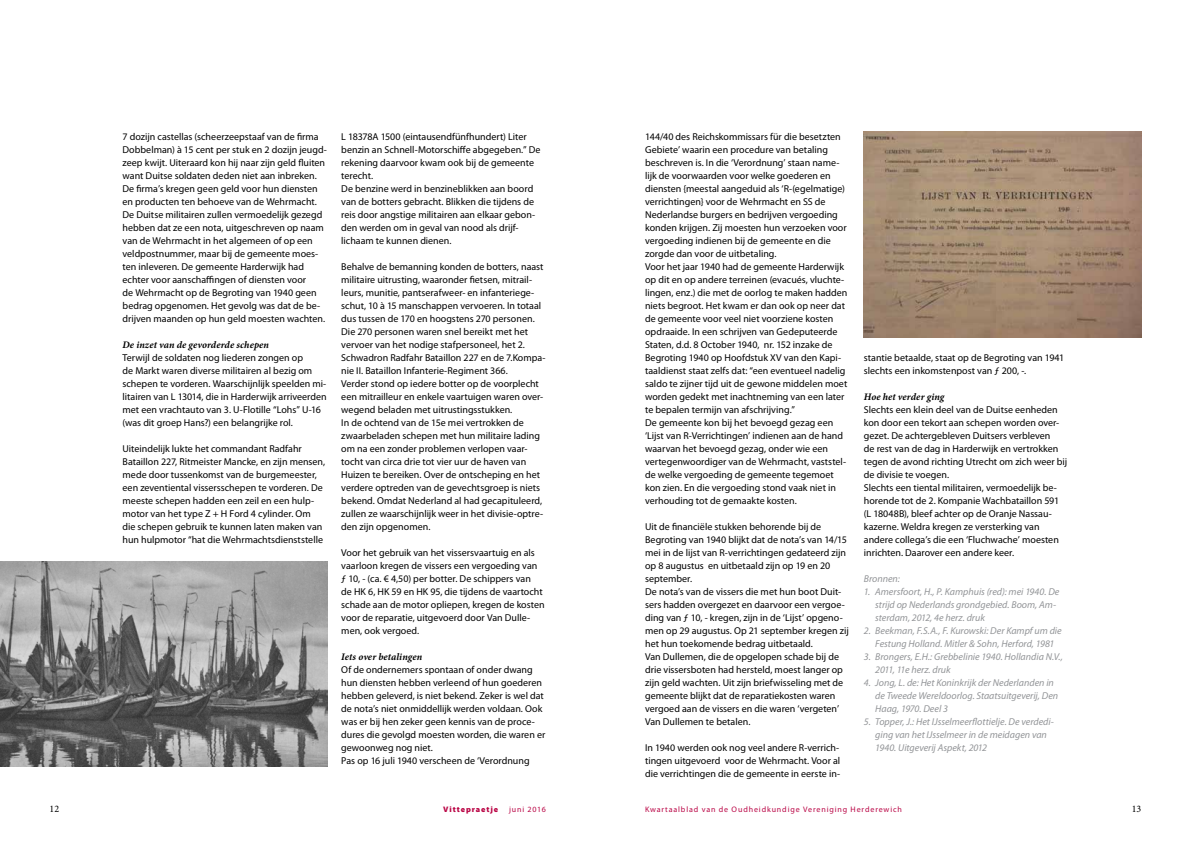
<style>
.page{position:relative;width:1191px;height:842px;background:#fff}
.page>*{position:absolute;margin:0;border:0;box-sizing:border-box;transform-origin:0 0}
.t1{font:10px/13px "Myriad Pro";color:#000}
.t2{font:italic 10px/13px "Myriad Pro";color:#939598}
.t3{font:italic 700 10px "Minion Pro";letter-spacing:.01em;color:#000}
.t4{font:10px "Minion Pro";color:#000}
.t5{font:8px "Myriad Pro";letter-spacing:.105em;color:#ba0646}
.t6{font:900 8px "Myriad Pro";letter-spacing:.115em;color:#ba0646}
</style>
<div class="page">
<img style="left:864px;top:132px;width:277px;height:205px">
<img style="left:0;top:561px;width:327px;height:205px">
<p class="t1" style="left:122px;top:130px;width:206px">7 dozijn castellas (scheerzeepstaaf van de firma Dobbelman) à 15 cent per stuk en 2 dozijn jeugd&shy;zeep kwijt. Uiteraard kon hij naar zijn geld fluiten want Duitse soldaten deden niet aan inbreken.<br>De firma’s kregen geen geld voor hun diensten en producten ten behoeve van de Wehrmacht.<br>De Duitse militairen zullen vermoedelijk gezegd hebben dat ze een nota, uitgeschreven op naam van de Wehrmacht in het algemeen of op een veldpostnummer, maar bij de gemeente moes&shy;ten inleveren. De gemeente Harderwijk had echter voor aanschaffingen of diensten voor<br>de Wehrmacht op de Begroting van 1940 geen bedrag opgenomen. Het gevolg was dat de be&shy;drijven maanden op hun geld moesten wachten.</p>
<p class="t3" style="left:122px;top:338px;width:148px">De inzet van de gevorderde schepen</p>
<p class="t1" style="left:122px;top:351px;width:206px">Terwijl de soldaten nog liederen zongen op<br>de Markt waren diverse militairen al bezig om schepen te vorderen. Waarschijnlijk speelden mi&shy;litairen van L 13014, die in Harderwijk arriveerden met een vrachtauto van 3. U-Flotille “Lohs” U-16 (was dit groep Hans?) een belangrijke rol.</p>
<p class="t1" style="left:122px;top:442px;width:204px">Uiteindelijk lukte het commandant Radfahr Bataillon 227, Ritmeister Mancke, en zijn mensen, mede door tussenkomst van de burgemeester, een zeventiental vissersschepen te vorderen. De meeste schepen hadden een zeil en een hulp&shy;motor van het type Z + H Ford 4 cylinder. Om die schepen gebruik te kunnen laten maken van hun hulpmotor “hat die Wehrmachtsdienststelle</p>
<p class="t1" style="left:341px;top:130px;width:201px">L 18378A 1500 (eintausendfünfhundert) Liter benzin an Schnell-Motorschiffe abgegeben.” De rekening daarvoor kwam ook bij de gemeente terecht.<br>De benzine werd in benzineblikken aan boord van de botters gebracht. Blikken die tijdens de reis door angstige militairen aan elkaar gebon&shy;den werden om in geval van nood als drijf&shy;lichaam te kunnen dienen.</p>
<p class="t1" style="left:341px;top:260px;width:206px">Behalve de bemanning konden de botters, naast militaire uitrusting, waaronder fietsen, mitrail&shy;leurs, munitie, pantserafweer- en infanteriege&shy;schut, 10 à 15 manschappen vervoeren. In totaal dus tussen de 170 en hoogstens 270 personen.<br>Die 270 personen waren snel bereikt met het vervoer van het nodige stafpersoneel, het 2.<br>Schwadron Radfahr Bataillon 227 en de 7.Kompa&shy;nie II. Bataillon Infanterie-Regiment 366.<br>Verder stond op iedere botter op de voorplecht een mitrailleur en enkele vaartuigen waren over&shy;wegend beladen met uitrustingsstukken.<br>In de ochtend van de 15e mei vertrokken de zwaarbeladen schepen met hun militaire lading om na een zonder problemen verlopen vaar&shy;tocht van circa drie tot vier uur de haven van Huizen te bereiken. Over de ontscheping en het verdere optreden van de gevechtsgroep is niets bekend. Omdat Nederland al had gecapituleerd, zullen ze waarschijnlijk weer in het divisie-optre&shy;den zijn opgenomen.</p>
<p class="t1" style="left:341px;top:546px;width:205px">Voor het gebruik van het vissersvaartuig en als vaarloon kregen de vissers een vergoeding van ƒ 10, - (ca. € 4,50) per botter. De schippers van<br>de HK 6, HK 59 en HK 95, die tijdens de vaartocht schade aan de motor opliepen, kregen de kosten voor de reparatie, uitgevoerd door Van Dulle&shy;men, ook vergoed.</p>
<p class="t3" style="left:341px;top:650px;width:82px">Iets over betalingen</p>
<p class="t1" style="left:341px;top:663px;width:205px">Of de ondernemers spontaan of onder dwang hun diensten hebben verleend of hun goederen hebben geleverd, is niet bekend. Zeker is wel dat de nota’s niet onmiddellijk werden voldaan. Ook was er bij hen zeker geen kennis van de proce&shy;dures die gevolgd moesten worden, die waren er gewoonweg nog niet.<br>Pas op 16 juli 1940 verscheen de ‘Verordnung</p>
<p class="t1" style="left:645px;top:130px;width:204px">144/40 des Reichskommissars für die besetzten Gebiete’ waarin een procedure van betaling beschreven is. In die ‘Verordnung’ staan name&shy;lijk de voorwaarden voor welke goederen en diensten {meestal aangeduid als ‘R-(egelmatige) verrichtingen} voor de Wehrmacht en SS de Nederlandse burgers en bedrijven vergoeding konden krijgen. Zij moesten hun verzoeken voor vergoeding indienen bij de gemeente en die zorgde dan voor de uitbetaling.<br>Voor het jaar 1940 had de gemeente Harderwijk op dit en op andere terreinen (evacués, vluchte&shy;lingen, enz.) die met de oorlog te maken hadden niets begroot. Het kwam er dan ook op neer dat de gemeente voor veel niet voorziene kosten opdraaide. In een schrijven van Gedeputeerde Staten, d.d. 8 October 1940, nr. 152 inzake de Begroting 1940 op Hoofdstuk XV van den Kapi&shy;taaldienst staat zelfs dat: “een eventueel nadelig saldo te zijner tijd uit de gewone middelen moet worden gedekt met inachtneming van een later te bepalen termijn van afschrijving.”<br>De gemeente kon bij het bevoegd gezag een ‘Lijst van R-Verrichtingen’ indienen aan de hand waarvan het bevoegd gezag, onder wie een vertegenwoordiger van de Wehrmacht, vaststel&shy;de welke vergoeding de gemeente tegemoet kon zien. En die vergoeding stond vaak niet in verhouding tot de gemaakte kosten.</p>
<p class="t1" style="left:645px;top:520px;width:205px">Uit de financiële stukken behorende bij de Begroting van 1940 blijkt dat de nota’s van 14/15 mei in de lijst van R-verrichtingen gedateerd zijn op 8 augustus en uitbetaald zijn op 19 en 20 september.<br>De nota’s van de vissers die met hun boot Duit&shy;sers hadden overgezet en daarvoor een vergoe&shy;ding van ƒ 10, - kregen, zijn in de ‘Lijst’ opgeno&shy;men op 29 augustus. Op 21 september kregen zij het hun toekomende bedrag uitbetaald.<br>Van Dullemen, die de opgelopen schade bij de drie vissersboten had hersteld, moest langer op zijn geld wachten. Uit zijn briefwisseling met de gemeente blijkt dat de reparatiekosten waren vergoed aan de vissers en die waren ‘vergeten’ Van Dullemen te betalen.</p>
<p class="t1" style="left:645px;top:741px;width:197px;text-align:justify">In 1940 werden ook nog veel andere R-verrich&shy;tingen uitgevoerd voor de Wehrmacht. Voor al die verrichtingen die de gemeente in eerste in-</p>
<p class="t1" style="left:864px;top:351px;width:202px">stantie betaalde, staat op de Begroting van 1941 slechts een inkomstenpost van ƒ 200, -.</p>
<p class="t3" style="left:864px;top:390px;width:82px">Hoe het verder ging</p>
<p class="t1" style="left:864px;top:403px;width:205px">Slechts een klein deel van de Duitse eenheden kon door een tekort aan schepen worden over&shy;gezet. De achtergebleven Duitsers verbleven<br>de rest van de dag in Harderwijk en vertrokken tegen de avond richting Utrecht om zich weer bij de divisie te voegen.<br>Slechts een tiental militairen, vermoedelijk be&shy;horende tot de 2. Kompanie Wachbataillon 591 (L 18048B), bleef achter op de Oranje Nassau&shy;kazerne. Weldra kregen ze versterking van andere collega’s die een ‘Fluchwache’ moesten inrichten. Daarover een andere keer.</p>
<p class="t2" style="left:864px;top:572px;width:37px">Bronnen:</p>
<p class="t2" style="left:875px;top:585px;width:186px;text-indent:-11px">1. Amersfoort, H., P. Kamphuis (red): mei 1940. De strijd op Nederlands grondgebied. Boom, Am&shy;sterdam, 2012, 4e herz. druk</p>
<p class="t2" style="left:864px;top:624px;width:199px;text-align:center">2. Beekman, F.S.A., F. Kurowski: Der Kampf um die<br>Festung Holland. Mitler &amp; Sohn, Herford, 1981</p>
<p class="t2" style="left:875px;top:650px;width:189px;text-indent:-11px">3. Brongers, E.H.: Grebbelinie 1940. Hollandia N.V.,<br>2011, 11e herz. druk</p>
<p class="t2" style="left:875px;top:676px;width:185px;text-indent:-11px">4. Jong, L. de: Het Koninkrijk der Nederlanden in de Tweede Wereldoorlog. Staatsuitgeverij, Den<br>Haag, 1970. Deel 3</p>
<p class="t2" style="left:875px;top:715px;width:180px;text-indent:-11px">5. Topper, J.: Het IJsselmeerflottielje. De verdedi&shy;ging van het IJsselmeer in de meidagen van<br>1940. Uitgeverij Aspekt, 2012</p>
<p class="t4" style="left:50px;top:802px;width:11px">12</p>
<p class="t6" style="left:443px;top:804px;width:56px">Vittepraetje</p>
<p class="t5" style="left:509px;top:804px;width:38px">juni 2016</p>
<p class="t5" style="left:645px;top:804px;width:258px">Kwartaalblad van de Oudheidkundige Vereniging Herderewich</p>
<p class="t4" style="left:1131px;top:802px;width:11px">13</p>
</div>
